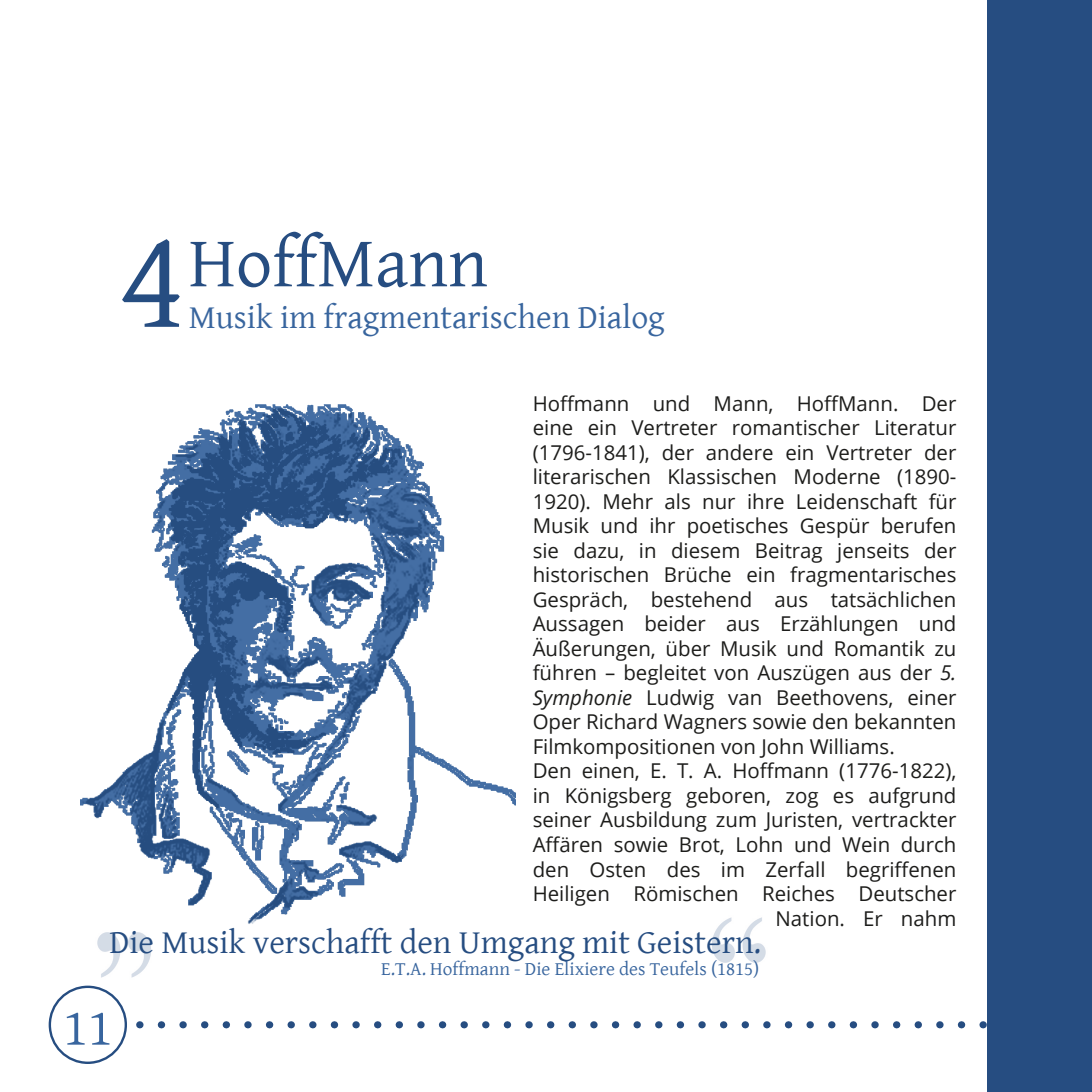
<style>
.page{position:relative;width:1092px;height:1092px;background:#fff}
.page>*{position:absolute;margin:0;border:0;box-sizing:border-box;transform-origin:0 0}
.t1{font:72px "Gentium Basic";color:#264d81}
.t2{font:52.75px "Gentium Basic";color:#38659e}
.t3{font:33.75px "Gentium Basic";color:#264d81}
.t4{font:33.75px "Gentium Basic";color:#38659e}
.t5{font:20.5px "Open Sans";color:#1d1d1b}
.t6{font:19.25px "Gentium Basic";color:#38659e}
.s1{font-size:144.25px}
.s2{font-style:italic}
</style>
<div class="page">
<div style="left:987px;top:0;width:104px;height:1091px;background:#264d81"></div>
<svg style="left:525px;top:1021px;width:458px;height:7px"></svg>
<div style="left:49px;top:985px;width:78px;height:78px;border:2px solid #264d81;border-radius:50%"></div>
<img style="left:712px;top:917px;width:54px;height:46px">
<img style="left:81px;top:404px;width:434px;height:629px">
<h1 class="t1" style="left:118px;top:210px;width:371px"><span class="s1">4</span>HoffMann</h1>
<h3 class="t4" style="left:189px;top:292px;width:477px">Musik im fragmentarischen Dialog</h3>
<p class="t5" style="left:532px;top:389px;width:425px">Hoffmann und Mann, HoffMann. Der</p>
<p class="t5" style="left:532px;top:413px;width:425px">eine ein Vertreter romantischer Literatur</p>
<p class="t5" style="left:532px;top:438px;width:425px">(1796-1841), der andere ein Vertreter der</p>
<p class="t5" style="left:532px;top:462px;width:425px">literarischen Klassischen Moderne (1890-</p>
<p class="t5" style="left:532px;top:487px;width:425px">1920). Mehr als nur ihre Leidenschaft für</p>
<p class="t5" style="left:532px;top:511px;width:425px">Musik und ihr poetisches Gespür berufen</p>
<p class="t5" style="left:532px;top:536px;width:425px">sie dazu, in diesem Beitrag jenseits der</p>
<p class="t5" style="left:532px;top:560px;width:425px">historischen Brüche ein fragmentarisches</p>
<p class="t5" style="left:532px;top:585px;width:425px">Gespräch, bestehend aus tatsächlichen</p>
<p class="t5" style="left:532px;top:609px;width:425px">Aussagen beider aus Erzählungen und</p>
<p class="t5" style="left:532px;top:634px;width:425px">Äußerungen, über Musik und Romantik zu</p>
<p class="t5" style="left:532px;top:658px;width:425px">führen – begleitet von Auszügen aus der <span class="s2">5.</span></p>
<p class="t5" style="left:532px;top:683px;width:425px"><span class="s2">Symphonie</span> Ludwig van Beethovens, einer</p>
<p class="t5" style="left:532px;top:707px;width:425px">Oper Richard Wagners sowie den bekannten</p>
<p class="t5" style="left:532px;top:732px;width:363px">Filmkompositionen von John Williams.</p>
<p class="t5" style="left:532px;top:756px;width:425px">Den einen, E. T. A. Hoffmann (1776-1822),</p>
<p class="t5" style="left:532px;top:781px;width:425px">in Königsberg geboren, zog es aufgrund</p>
<p class="t5" style="left:532px;top:805px;width:425px">seiner Ausbildung zum Juristen, vertrackter</p>
<p class="t5" style="left:532px;top:830px;width:425px">Affären sowie Brot, Lohn und Wein durch</p>
<p class="t5" style="left:532px;top:854px;width:425px">den Osten des im Zerfall begriffenen</p>
<p class="t5" style="left:532px;top:879px;width:425px">Heiligen Römischen Reiches Deutscher</p>
<p class="t5" style="left:775px;top:903px;width:182px">Nation. Er nahm</p>
<h3 class="t3" style="left:109px;top:916px;width:653px">Die Musik verschafft den Umgang mit Geistern.</h3>
<p class="t6" style="left:381px;top:954px;width:379px">E.T.A. Hoffmann - Die Elixiere des Teufels (1815)</p>
<h2 class="t2" style="left:63px;top:988px;width:51px">11</h2>
</div>
